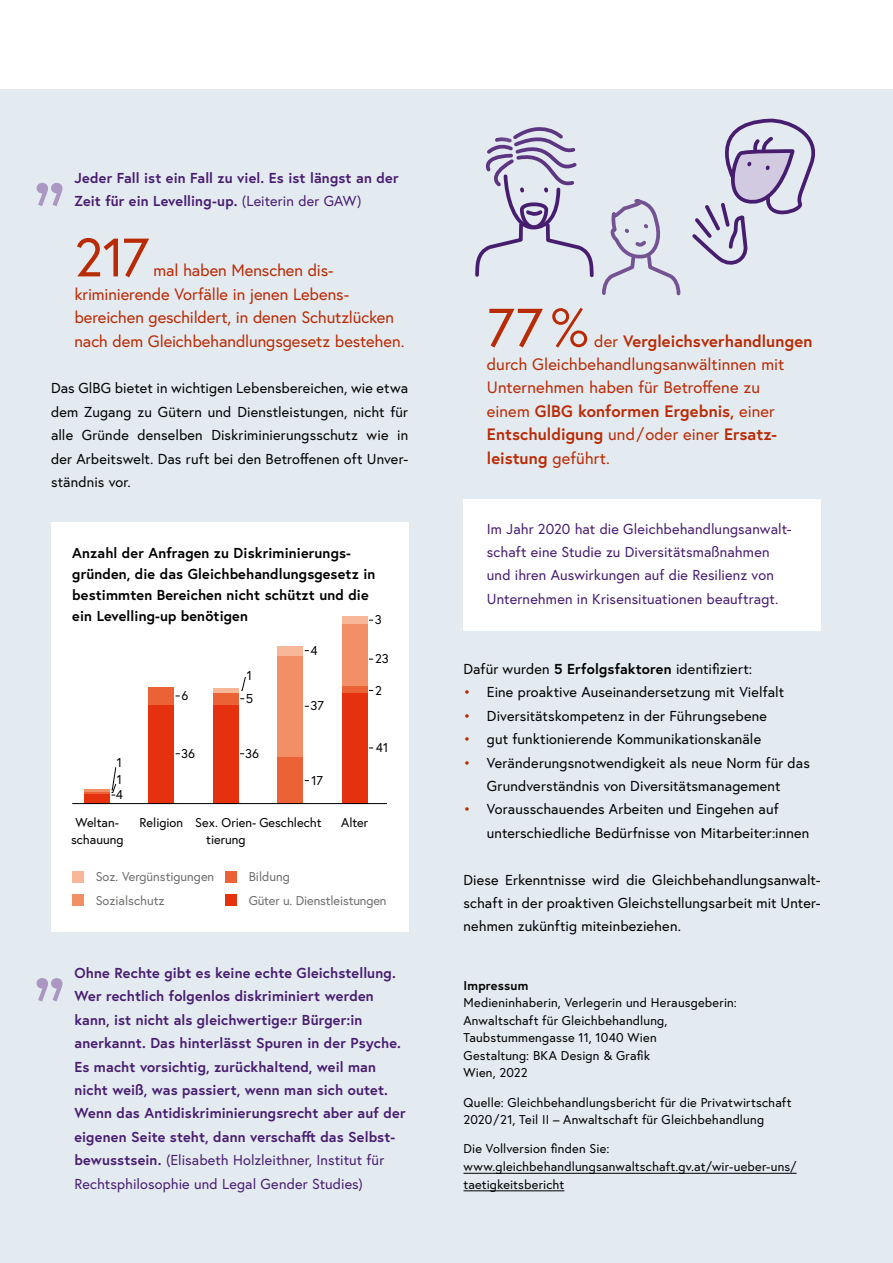
<style>
.page{position:relative;width:893px;height:1263px;background:#fff}
.page>*{position:absolute;margin:0;border:0;box-sizing:border-box;transform-origin:0 0}
.p_Zahleneinschub{font:54px "Europa Austria";color:#b92b06}
.p_Zahleneinschub-2{font:16.5px/23.4px "Europa Austria";color:#b92b06}
.p_Abstand_danach{font:14.4px/23.4px "Europa Austria";letter-spacing:.01em;color:#000;text-align:justify}
.O-Töne_p_O-Ton{font:700 14.4px/23.4px "Europa Austria";letter-spacing:.005em;color:#471d70}
.Infobox_p_Infobox_Kap_2_lila{font:14.4px/23.4px "Europa Austria";letter-spacing:.01em;color:#471d70}
.t1{font:700 14.4px/21px "Europa Austria";letter-spacing:.01em;color:#000}
.p_Impressum{font:12.75px/17.5px "Europa Austria";letter-spacing:.01em;color:#000}
.t2{font:12.75px/23.4px "Europa Austria";color:#6f6f6e}
.h_Impressum{font:700 12.75px "Europa Austria";letter-spacing:.015em;color:#000}
.s1{font-weight:400}
.s2{font-weight:700}
.s3{color:#b92b06}
</style>
<div class="page">
<div style="left:0;top:89px;width:893px;height:1174px;background:#e4ebf0"></div>
<div style="left:51px;top:522px;width:357px;height:409px;background:#fff"></div>
<div style="left:85px;top:794px;width:25px;height:9px;background:#e5310e"></div>
<hr style="left:85px;top:791px;width:25px;height:3px;background:#ec6237">
<hr style="left:85px;top:789px;width:25px;height:2px;background:#f28f66">
<div style="left:149px;top:705px;width:25px;height:98px;background:#e5310e"></div>
<div style="left:149px;top:688px;width:25px;height:17px;background:#ec6237"></div>
<div style="left:213px;top:705px;width:26px;height:98px;background:#e5310e"></div>
<div style="left:213px;top:693px;width:26px;height:12px;background:#ec6237"></div>
<div style="left:213px;top:688px;width:26px;height:5px;background:#f7b798"></div>
<svg style="left:241px;top:677px;width:5px;height:14px"></svg>
<div style="left:278px;top:757px;width:25px;height:46px;background:#ec6237"></div>
<div style="left:278px;top:656px;width:25px;height:101px;background:#f28f66"></div>
<div style="left:278px;top:646px;width:25px;height:10px;background:#f7b798"></div>
<div style="left:342px;top:693px;width:25px;height:110px;background:#e5310e"></div>
<div style="left:342px;top:685px;width:25px;height:8px;background:#ec6237"></div>
<div style="left:342px;top:624px;width:25px;height:61px;background:#f28f66"></div>
<div style="left:342px;top:616px;width:25px;height:8px;background:#f7b798"></div>
<svg style="left:111px;top:767px;width:5px;height:29px"></svg>
<div style="left:72px;top:871px;width:12px;height:11px;background:#f7b798"></div>
<div style="left:72px;top:894px;width:12px;height:12px;background:#f28f66"></div>
<div style="left:225px;top:871px;width:12px;height:11px;background:#ec6237"></div>
<div style="left:225px;top:894px;width:12px;height:11px;background:#e5310e"></div>
<hr style="left:72px;top:803px;width:315px;height:1px;background:#000">
<svg style="left:37px;top:183px;width:25px;height:23px"></svg>
<svg style="left:37px;top:978px;width:25px;height:23px"></svg>
<div style="left:463px;top:499px;width:358px;height:131px;background:#fff"></div>
<svg style="left:475px;top:127px;width:206px;height:169px"></svg>
<svg style="left:692px;top:118px;width:124px;height:147px"></svg>
<hr style="left:463px;top:1173px;width:334px;height:1px;background:#000">
<hr style="left:463px;top:1190px;width:101px;height:1px;background:#000">
<p class="O-Töne_p_O-Ton" style="left:74px;top:166px;width:326px">Jeder Fall ist ein Fall zu viel. Es ist längst an der<br>Zeit für ein Levelling-up. <span class="s1">(Leiterin der GAW)</span></p>
<p class="p_Zahleneinschub" style="left:74px;top:223px;width:76px">217</p>
<p class="p_Zahleneinschub-2" style="left:74px;top:259px;width:332px;text-indent:79px">mal haben Menschen dis&shy;kriminierende Vorfälle in jenen Lebens&shy;bereichen geschildert, in denen Schutzlücken nach dem Gleichbehandlungsgesetz bestehen.</p>
<p class="p_Abstand_danach" style="left:51px;top:376px;width:359px">Das GlBG bietet in wichtigen Lebensbereichen, wie etwa dem Zugang zu Gütern und Dienstleistungen, nicht für alle Gründe denselben Diskriminierungsschutz wie in der Arbeitswelt. Das ruft bei den Betroffenen oft Unver&shy;ständnis vor.</p>
<p class="t1" style="left:72px;top:542px;width:305px">Anzahl der Anfragen zu Diskriminierungs&shy;gründen, die das Gleichbehandlungsgesetz in bestimmten Bereichen nicht schützt und die ein Levelling-up benötigen</p>
<p class="p_Impressum" style="left:375px;top:611px;width:8px">3</p>
<p class="p_Impressum" style="left:117px;top:754px;width:7px">1</p>
<p class="p_Impressum" style="left:117px;top:770px;width:7px">1</p>
<p class="p_Impressum" style="left:116px;top:786px;width:9px">4</p>
<p class="p_Impressum" style="left:182px;top:686px;width:8px">6</p>
<p class="p_Impressum" style="left:181px;top:744px;width:15px">36</p>
<p class="p_Impressum" style="left:246px;top:664px;width:9px;line-height:22.6px">1<br>5</p>
<p class="p_Impressum" style="left:245px;top:744px;width:15px">36</p>
<p class="p_Impressum" style="left:310px;top:641px;width:9px">4</p>
<p class="p_Impressum" style="left:310px;top:697px;width:15px">37</p>
<p class="p_Impressum" style="left:311px;top:771px;width:13px">17</p>
<p class="p_Impressum" style="left:71px;top:814px;width:54px;line-height:16.5px;text-align:center">Weltan&shy;schauung</p>
<p class="p_Impressum" style="left:139px;top:813px;width:45px">Religion</p>
<p class="p_Impressum" style="left:206px;top:814px;width:117px;line-height:16.5px;text-indent:-11px">Sex. Orien- Geschlecht tierung</p>
<p class="p_Impressum" style="left:375px;top:650px;width:15px">23</p>
<p class="p_Impressum" style="left:375px;top:681px;width:8px">2</p>
<p class="p_Impressum" style="left:376px;top:738px;width:14px">41</p>
<p class="p_Impressum" style="left:341px;top:813px;width:29px">Alter</p>
<p class="t2" style="left:96px;top:865px;width:120px">Soz. Vergünstigungen<br>Sozialschutz</p>
<p class="t2" style="left:249px;top:865px;width:139px">Bildung<br>Güter u. Dienstleistungen</p>
<p class="O-Töne_p_O-Ton" style="left:74px;top:961px;width:333px">Ohne Rechte gibt es keine echte Gleichstellung.<br>Wer rechtlich folgenlos diskriminiert werden kann, ist nicht als gleichwertige:r Bürger:in anerkannt. Das hinterlässt Spuren in der Psyche.<br>Es macht vorsichtig, zurückhaltend, weil man nicht weiß, was passiert, wenn man sich outet.<br>Wenn das Antidiskriminierungsrecht aber auf der eigenen Seite steht, dann verschafft das Selbst&shy;bewusstsein. <span class="s1">(Elisabeth Holzleithner, Institut für Rechtsphilosophie und Legal Gender Studies)</span></p>
<p class="p_Zahleneinschub" style="left:487px;top:293px;width:104px">77%</p>
<p class="p_Zahleneinschub-2" style="left:487px;top:329px;width:327px;text-indent:107px">der <span class="s2">Vergleichsverhandlungen </span>durch Gleichbehandlungsanwältinnen mit Unternehmen haben für Betroffene zu<br>einem <span class="s2">GlBG konformen Ergebnis,</span> einer <span class="s2">Entschuldigung</span> und/oder einer <span class="s2">Ersatz&shy;leistung</span> geführt.</p>
<p class="Infobox_p_Infobox_Kap_2_lila" style="left:487px;top:517px;width:306px">Im Jahr 2020 hat die Gleichbehandlungsanwalt&shy;schaft eine Studie zu Diversitätsmaßnahmen und ihren Auswirkungen auf die Resilienz von Unternehmen in Krisensituationen beauftragt.</p>
<p class="p_Abstand_danach" style="left:463px;top:657px;width:290px">Dafür wurden <span class="s2">5 Erfolgsfaktoren</span> identifiziert:</p>
<p class="p_Abstand_danach" style="left:463px;top:680px;width:322px"><span class="s3">•</span> Eine proaktive Auseinandersetzung mit Vielfalt</p>
<p class="p_Abstand_danach" style="left:463px;top:704px;width:305px"><span class="s3">•</span> Diversitätskompetenz in der Führungsebene</p>
<p class="p_Abstand_danach" style="left:463px;top:727px;width:299px"><span class="s3">•</span> gut funktionierende Kommunikationskanäle</p>
<p class="p_Abstand_danach" style="left:463px;top:750px;width:348px;text-align:center"><span class="s3">•</span> Veränderungsnotwendigkeit als neue Norm für das<br>Grundverständnis von Diversitätsmanagement</p>
<p class="p_Abstand_danach" style="left:487px;top:797px;width:324px;text-indent:-23px"><span class="s3">•</span> Vorausschauendes Arbeiten und Eingehen auf unterschiedliche Bedürfnisse von Mitarbeiter:innen</p>
<p class="p_Abstand_danach" style="left:463px;top:867px;width:359px">Diese Erkenntnisse wird die Gleichbehandlungsanwalt&shy;schaft in der proaktiven Gleichstellungsarbeit mit Unter&shy;nehmen zukünftig miteinbeziehen.</p>
<h1 class="h_Impressum" style="left:463px;top:976px;width:67px">Impressum</h1>
<p class="p_Impressum" style="left:463px;top:994px;width:275px">Medieninhaberin, Verlegerin und Herausgeberin:</p>
<p class="p_Impressum" style="left:463px;top:1011px;width:205px">Anwaltschaft für Gleichbehandlung,<br>Taubstummengasse 11, 1040 Wien</p>
<p class="p_Impressum" style="left:463px;top:1046px;width:188px">Gestaltung: BKA Design &amp; Grafik</p>
<p class="p_Impressum" style="left:463px;top:1064px;width:66px">Wien, 2022</p>
<p class="p_Impressum" style="left:463px;top:1093px;width:330px">Quelle: Gleichbehandlungsbericht für die Privatwirtschaft<br>2020/21, Teil II – Anwaltschaft für Gleichbehandlung</p>
<p class="p_Impressum" style="left:463px;top:1140px;width:335px">Die Vollversion finden Sie: www.gleichbehandlungsanwaltschaft.gv.at/wir-ueber-uns/ taetigkeitsbericht</p>
</div>
